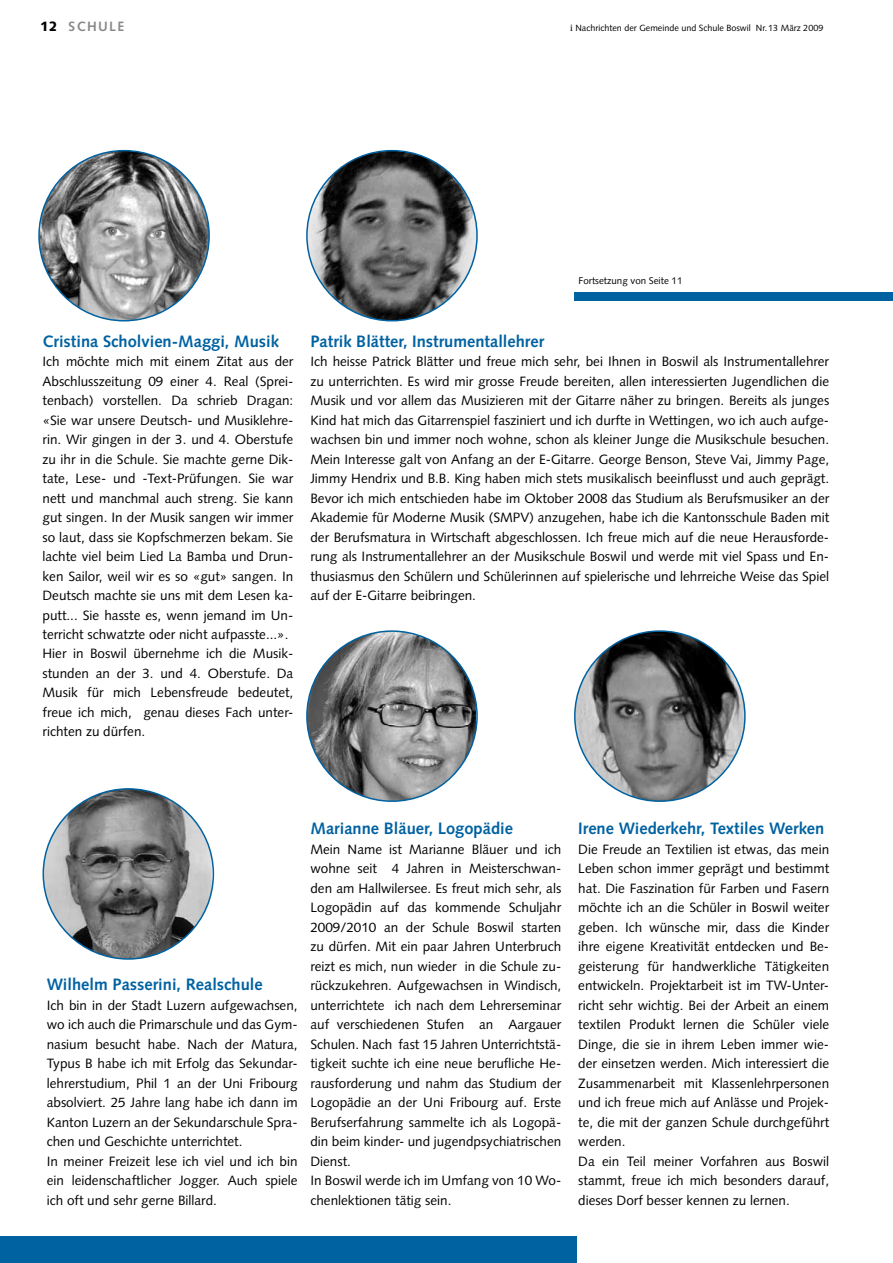
<style>
.page{position:relative;width:893px;height:1263px;background:#fff}
.page>*{position:absolute;margin:0;border:0;box-sizing:border-box;transform-origin:0 0}
.t1{font:700 16.5px "Syntax";color:#0062a1}
.t2{font:13.5px/19.5px "Syntax";color:#000}
.t3{font:700 13.5px "Syntax";letter-spacing:.1em;color:#87888a}
.t4{font:9.75px "Syntax";color:#000}
.t5{font:9px "Syntax";color:#000}
.s1{font-weight:900;color:#000}
.s2{font-family:"Utopia"}
</style>
<div class="page">
<div style="left:0;top:1236px;width:577px;height:27px;background:#0062a1"></div>
<div style="left:574px;top:292px;width:319px;height:9px;background:#0062a1"></div>
<img style="left:39px;top:151px;width:170px;height:170px;border-radius:85px">
<img style="left:307px;top:151px;width:170px;height:170px;border-radius:85px">
<img style="left:43px;top:789px;width:169px;height:170px">
<img style="left:307px;top:633px;width:169px;height:168px">
<img style="left:575px;top:631px;width:170px;height:170px;border-radius:85px">
<p class="t3" style="left:40px;top:19px;width:86px"><span class="s1">12</span> SCHULE</p>
<p class="t5" style="left:570px;top:23px;width:255px"><span class="s2">i</span> Nachrichten der Gemeinde und Schule Boswil Nr.13 März 2009</p>
<p class="t4" style="left:578px;top:275px;width:106px">Fortsetzung von Seite 11</p>
<p class="t1" style="left:43px;top:331px;width:238px">Cristina Scholvien-Maggi, Musik</p>
<p class="t2" style="left:43px;top:352px;width:252px">Ich möchte mich mit einem Zitat aus der Abschlusszeitung 09 einer 4. Real (Sprei&shy;tenbach) vorstellen. Da schrieb Dragan: «Sie war unsere Deutsch- und Musiklehre&shy;rin. Wir gingen in der 3. und 4. Oberstufe zu ihr in die Schule. Sie machte gerne Dik&shy;tate, Lese- und -Text-Prüfungen. Sie war nett und manchmal auch streng. Sie kann gut singen. In der Musik sangen wir immer so laut, dass sie Kopfschmerzen bekam. Sie lachte viel beim Lied La Bamba und Drun&shy;ken Sailor, weil wir es so «gut» sangen. In Deutsch machte sie uns mit dem Lesen ka&shy;putt... Sie hasste es, wenn jemand im Un&shy;terricht schwatzte oder nicht aufpasste...».<br>Hier in Boswil übernehme ich die Musik&shy;stunden an der 3. und 4. Oberstufe. Da Musik für mich Lebensfreude bedeutet, freue ich mich, genau dieses Fach unter&shy;richten zu dürfen.</p>
<p class="t1" style="left:310px;top:331px;width:235px">Patrik Blätter, Instrumentallehrer</p>
<p class="t2" style="left:310px;top:352px;width:520px;text-align:justify">Ich heisse Patrick Blätter und freue mich sehr, bei Ihnen in Boswil als Instrumentallehrer zu unterrichten. Es wird mir grosse Freude bereiten, allen interessierten Jugendlichen die Musik und vor allem das Musizieren mit der Gitarre näher zu bringen. Bereits als junges Kind hat mich das Gitarrenspiel fasziniert und ich durfte in Wettingen, wo ich auch aufge&shy;wachsen bin und immer noch wohne, schon als kleiner Junge die Musikschule besuchen.<br>Mein Interesse galt von Anfang an der E-Gitarre. George Benson, Steve Vai, Jimmy Page, Jimmy Hendrix und B.B. King haben mich stets musikalisch beeinflusst und auch geprägt.<br>Bevor ich mich entschieden habe im Oktober 2008 das Studium als Berufsmusiker an der Akademie für Moderne Musik (SMPV) anzugehen, habe ich die Kantonsschule Baden mit der Berufsmatura in Wirtschaft abgeschlossen. Ich freue mich auf die neue Herausforde&shy;rung als Instrumentallehrer an der Musikschule Boswil und werde mit viel Spass und En&shy;thusiasmus den Schülern und Schülerinnen auf spielerische und lehrreiche Weise das Spiel auf der E-Gitarre beibringen.</p>
<p class="t1" style="left:47px;top:975px;width:218px">Wilhelm Passerini, Realschule</p>
<p class="t2" style="left:47px;top:995px;width:252px">Ich bin in der Stadt Luzern aufgewachsen, wo ich auch die Primarschule und das Gym&shy;nasium besucht habe. Nach der Matura, Typus B habe ich mit Erfolg das Sekundar&shy;lehrerstudium, Phil 1 an der Uni Fribourg absolviert. 25 Jahre lang habe ich dann im Kanton Luzern an der Sekundarschule Spra&shy;chen und Geschichte unterrichtet.<br>In meiner Freizeit lese ich viel und ich bin ein leidenschaftlicher Jogger. Auch spiele ich oft und sehr gerne Billard.</p>
<p class="t1" style="left:310px;top:819px;width:204px">Marianne Bläuer, Logopädie</p>
<p class="t2" style="left:310px;top:839px;width:252px">Mein Name ist Marianne Bläuer und ich wohne seit 4 Jahren in Meisterschwan&shy;den am Hallwilersee. Es freut mich sehr, als Logopädin auf das kommende Schuljahr 2009/2010 an der Schule Boswil starten zu dürfen. Mit ein paar Jahren Unterbruch reizt es mich, nun wieder in die Schule zu&shy;rückzukehren. Aufgewachsen in Windisch, unterrichtete ich nach dem Lehrerseminar auf verschiedenen Stufen an Aargauer Schulen. Nach fast 15 Jahren Unterrichtstä&shy;tigkeit suchte ich eine neue berufliche He&shy;rausforderung und nahm das Studium der Logopädie an der Uni Fribourg auf. Erste Berufserfahrung sammelte ich als Logopä&shy;din beim kinder- und jugendpsychiatrischen Dienst.<br>In Boswil werde ich im Umfang von 10 Wo&shy;chenlektionen tätig sein.</p>
<p class="t1" style="left:578px;top:819px;width:248px">Irene Wiederkehr, Textiles Werken</p>
<p class="t2" style="left:578px;top:839px;width:252px">Die Freude an Textilien ist etwas, das mein Leben schon immer geprägt und bestimmt hat. Die Faszination für Farben und Fasern möchte ich an die Schüler in Boswil weiter geben. Ich wünsche mir, dass die Kinder ihre eigene Kreativität entdecken und Be&shy;geisterung für handwerkliche Tätigkeiten entwickeln. Projektarbeit ist im TW-Unter&shy;richt sehr wichtig. Bei der Arbeit an einem textilen Produkt lernen die Schüler viele Dinge, die sie in ihrem Leben immer wie&shy;der einsetzen werden. Mich interessiert die Zusammenarbeit mit Klassenlehrpersonen und ich freue mich auf Anlässe und Projek&shy;te, die mit der ganzen Schule durchgeführt werden.<br>Da ein Teil meiner Vorfahren aus Boswil stammt, freue ich mich besonders darauf, dieses Dorf besser kennen zu lernen.</p>
</div>
